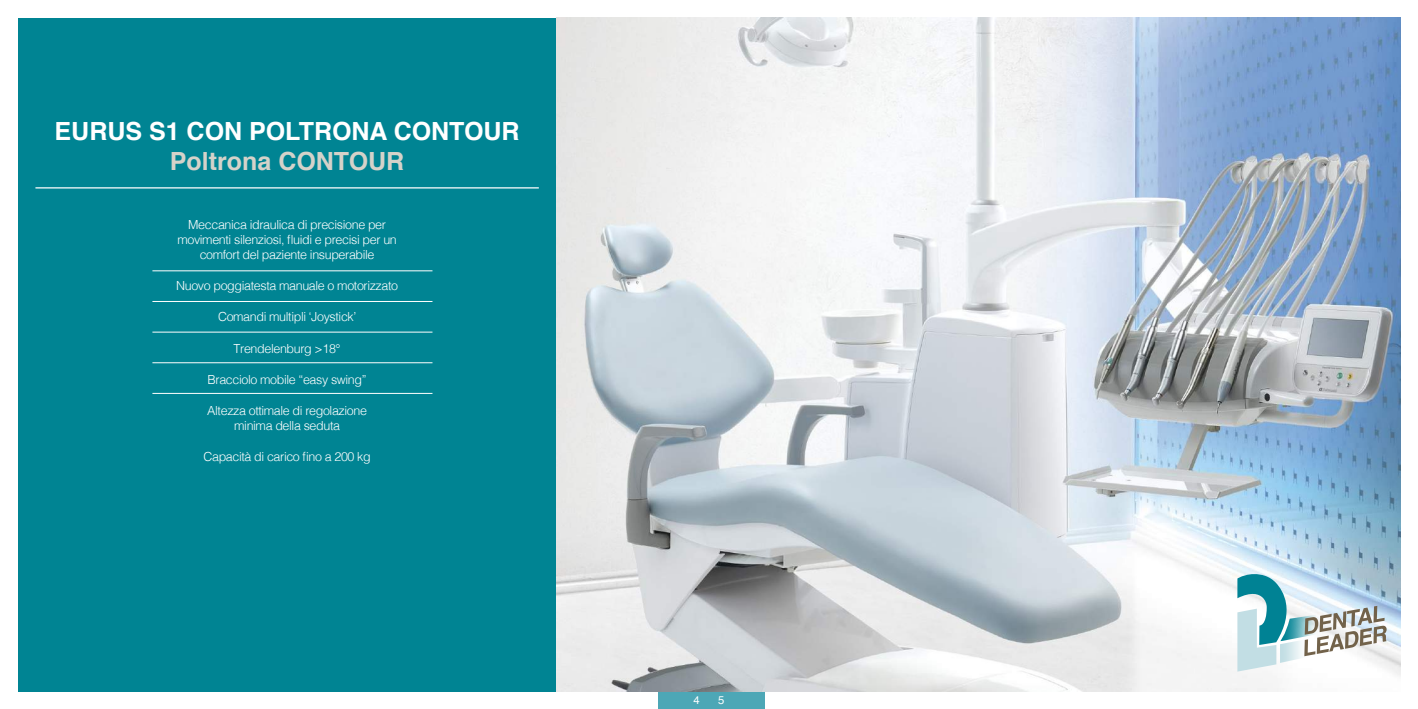
<style>
.page{position:relative;width:1418px;height:709px;background:#fff}
.page>*{position:absolute;margin:0;border:0;box-sizing:border-box;transform-origin:0 0}
.t1{font:700 25px "Helvetica";color:#fff}
.t2{font:700 25px "Helvetica";color:#d5d2c9}
.t3{font:300 12.5px/15px "Helvetica";letter-spacing:-.03em;color:#fff;text-align:center}
.t4{font:11.25px "Helvetica";color:#fff}
</style>
<div class="page">
<div style="left:658px;top:680px;width:107px;height:29px;background:#4da7b6"></div>
<div style="left:18px;top:18px;width:538px;height:673px;background:#008493"></div>
<img style="left:556px;top:18px;width:844px;height:673px">
<hr style="left:35px;top:187px;width:504px;height:1px;background:#fff">
<hr style="left:152px;top:270px;width:280px;height:1px;background:#fff">
<hr style="left:152px;top:301px;width:280px;height:1px;background:#fff">
<hr style="left:152px;top:332px;width:280px;height:1px;background:#fff">
<hr style="left:152px;top:362px;width:280px;height:1px;background:#fff">
<hr style="left:152px;top:393px;width:280px;height:1px;background:#fff">
<svg style="left:1237px;top:570px;width:149px;height:101px"></svg>
<h1 class="t1" style="left:55px;top:111px;width:466px">EURUS S1 CON POLTRONA CONTOUR</h1>
<h1 class="t2" style="left:170px;top:141px;width:236px">Poltrona CONTOUR</h1>
<p class="t3" style="left:177px;top:216px;width:221px">Meccanica idraulica di precisione per movimenti silenziosi, fluidi e precisi per un comfort del paziente insuperabile</p>
<p class="t3" style="left:176px;top:277px;width:223px">Nuovo poggiatesta manuale o motorizzato</p>
<p class="t3" style="left:218px;top:308px;width:140px">Comandi multipli ‘Joystick’</p>
<p class="t3" style="left:234px;top:340px;width:108px">Trendelenburg &gt;18°</p>
<p class="t3" style="left:208px;top:371px;width:160px">Bracciolo mobile “easy swing”</p>
<p class="t3" style="left:207px;top:402px;width:161px">Altezza ottimale di regolazione minima della seduta</p>
<p class="t3" style="left:203px;top:448px;width:169px">Capacità di carico fino a 200 kg</p>
<p class="t4" style="left:693px;top:691px;width:8px">4</p>
<p class="t4" style="left:718px;top:691px;width:8px">5</p>
</div>
